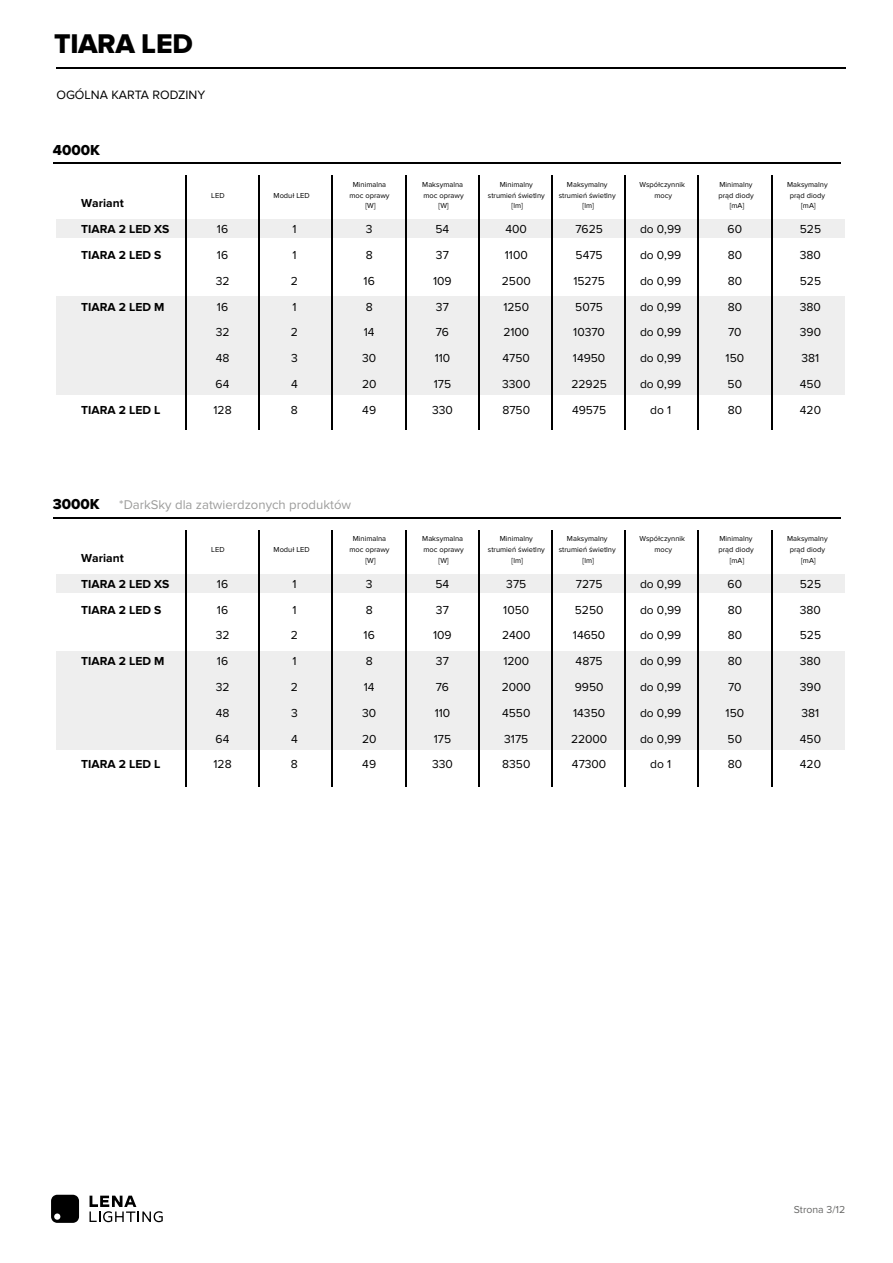
<style>
.page{position:relative;width:893px;height:1263px;background:#fff}
.page>*{position:absolute;margin:0;border:0;box-sizing:border-box;transform-origin:0 0}
.t1{font:28.05px "Proxima Nova Extrabld";letter-spacing:-.015em;color:#000}
.t2{font:15px "Proxima Nova Extrabld";color:#000}
.t3{font:13.05px "Proxima Nova";color:#9d9d9c}
.t4{font:12.6px "Proxima Nova";color:#000}
.t5{font:12px/25.8px "Proxima Nova";color:#000;text-align:center}
.t6{font:700 12px/25.8px "Proxima Nova";color:#000}
.t7{font:10.5px "Proxima Nova";color:#686867}
.t8{font:7.5px/10.8px "Proxima Nova";color:#000;text-align:center}
</style>
<div class="page">
<hr style="left:56px;top:67px;width:789px;height:2px;background:#000">
<div style="left:57px;top:219px;width:788px;height:19px;background:#eee"></div>
<div style="left:57px;top:296px;width:788px;height:99px;background:#eee"></div>
<hr style="left:185px;top:176px;width:1px;height:254px;background:#000">
<hr style="left:258px;top:176px;width:2px;height:254px;background:#000">
<hr style="left:332px;top:176px;width:1px;height:254px;background:#000">
<hr style="left:405px;top:176px;width:1px;height:254px;background:#000">
<hr style="left:478px;top:176px;width:1px;height:254px;background:#000">
<hr style="left:551px;top:176px;width:1px;height:254px;background:#000">
<hr style="left:624px;top:176px;width:1px;height:254px;background:#000">
<hr style="left:697px;top:176px;width:2px;height:254px;background:#000">
<hr style="left:771px;top:176px;width:1px;height:254px;background:#000">
<hr style="left:54px;top:163px;width:787px;height:1px;background:#000">
<div style="left:57px;top:574px;width:788px;height:19px;background:#eee"></div>
<div style="left:57px;top:651px;width:788px;height:98px;background:#eee"></div>
<hr style="left:185px;top:530px;width:1px;height:256px;background:#000">
<hr style="left:258px;top:530px;width:2px;height:256px;background:#000">
<hr style="left:332px;top:530px;width:1px;height:256px;background:#000">
<hr style="left:405px;top:530px;width:1px;height:256px;background:#000">
<hr style="left:478px;top:530px;width:1px;height:256px;background:#000">
<hr style="left:551px;top:530px;width:1px;height:256px;background:#000">
<hr style="left:624px;top:530px;width:1px;height:256px;background:#000">
<hr style="left:697px;top:530px;width:2px;height:256px;background:#000">
<hr style="left:771px;top:530px;width:1px;height:256px;background:#000">
<hr style="left:54px;top:517px;width:787px;height:1px;background:#000">
<svg style="left:51px;top:1195px;width:28px;height:28px"></svg>
<svg style="left:89px;top:1196px;width:74px;height:26px"></svg>
<h1 class="t1" style="left:54px;top:28px;width:140px">TIARA LED</h1>
<p class="t4" style="left:56px;top:88px;width:150px">OGÓLNA KARTA RODZINY</p>
<p class="t2" style="left:53px;top:141px;width:49px">4000K</p>
<p class="t6" style="left:81px;top:191px;width:90px">Wariant<br>TIARA 2 LED XS<br>TIARA 2 LED S</p>
<p class="t6" style="left:81px;top:294px;width:85px">TIARA 2 LED M</p>
<p class="t6" style="left:81px;top:397px;width:81px">TIARA 2 LED L</p>
<p class="t8" style="left:211px;top:190px;width:15px">LED</p>
<p class="t8" style="left:273px;top:190px;width:38px">Moduł LED</p>
<p class="t8" style="left:422px;top:179px;width:43px">Maksymalna moc oprawy [W]</p>
<p class="t8" style="left:488px;top:179px;width:58px">Minimalny strumień świetlny [lm]</p>
<p class="t8" style="left:558px;top:179px;width:58px">Maksymalny strumień świetlny [lm]</p>
<p class="t8" style="left:639px;top:179px;width:47px">Współczynnik mocy</p>
<p class="t8" style="left:718px;top:179px;width:37px">Minimalny prąd diody [mA]</p>
<p class="t8" style="left:787px;top:179px;width:42px">Maksymalny prąd diody [mA]</p>
<p class="t8" style="left:349px;top:179px;width:42px">Minimalna moc oprawy [W]</p>
<p class="t5" style="left:213px;top:216px;width:20px;text-align:left">16<br>16<br>32<br>16<br>32<br>48<br>64<br>128</p>
<p class="t5" style="left:291px;top:216px;width:9px;text-align:left">1<br>1<br>2<br>1<br>2<br>3<br>4<br>8</p>
<p class="t5" style="left:362px;top:216px;width:16px">3<br>8<br>16<br>8<br>14<br>30<br>20<br>49</p>
<p class="t5" style="left:432px;top:216px;width:22px">54<br>37<br>109<br>37<br>76<br>110<br>175<br>330</p>
<p class="t5" style="left:502px;top:216px;width:30px">400<br>1100<br>2500<br>1250<br>2100<br>4750<br>3300<br>8750</p>
<p class="t5" style="left:571px;top:216px;width:37px">7625<br>5475<br>15275<br>5075<br>10370<br>14950<br>22925<br>49575</p>
<p class="t5" style="left:640px;top:216px;width:43px">do 0,99 do 0,99 do 0,99 do 0,99 do 0,99 do 0,99 do 0,99 do 1</p>
<p class="t5" style="left:725px;top:216px;width:20px;text-align:left">60<br>80<br>80<br>80<br>70<br>150<br>50<br>80</p>
<p class="t5" style="left:799px;top:216px;width:23px;text-align:left">525<br>380<br>525<br>380<br>390<br>381<br>450<br>420</p>
<p class="t2" style="left:53px;top:495px;width:48px">3000K</p>
<p class="t3" style="left:119px;top:497px;width:233px">*DarkSky dla zatwierdzonych produktów</p>
<p class="t6" style="left:81px;top:545px;width:90px">Wariant<br>TIARA 2 LED XS<br>TIARA 2 LED S</p>
<p class="t6" style="left:81px;top:648px;width:85px">TIARA 2 LED M</p>
<p class="t6" style="left:81px;top:752px;width:81px">TIARA 2 LED L</p>
<p class="t8" style="left:211px;top:544px;width:15px">LED</p>
<p class="t8" style="left:273px;top:544px;width:38px">Moduł LED</p>
<p class="t8" style="left:422px;top:534px;width:43px">Maksymalna moc oprawy [W]</p>
<p class="t8" style="left:488px;top:534px;width:58px">Minimalny strumień świetlny [lm]</p>
<p class="t8" style="left:558px;top:534px;width:58px">Maksymalny strumień świetlny [lm]</p>
<p class="t8" style="left:639px;top:534px;width:47px">Współczynnik mocy</p>
<p class="t8" style="left:718px;top:534px;width:37px">Minimalny prąd diody [mA]</p>
<p class="t8" style="left:787px;top:534px;width:42px">Maksymalny prąd diody [mA]</p>
<p class="t8" style="left:349px;top:534px;width:42px">Minimalna moc oprawy [W]</p>
<p class="t5" style="left:213px;top:571px;width:20px;text-align:left">16<br>16<br>32<br>16<br>32<br>48<br>64<br>128</p>
<p class="t5" style="left:291px;top:571px;width:9px;text-align:left">1<br>1<br>2<br>1<br>2<br>3<br>4<br>8</p>
<p class="t5" style="left:362px;top:571px;width:16px">3<br>8<br>16<br>8<br>14<br>30<br>20<br>49</p>
<p class="t5" style="left:432px;top:571px;width:22px">54<br>37<br>109<br>37<br>76<br>110<br>175<br>330</p>
<p class="t5" style="left:501px;top:571px;width:31px">375<br>1050<br>2400<br>1200<br>2000<br>4550<br>3175<br>8350</p>
<p class="t5" style="left:571px;top:571px;width:38px">7275<br>5250<br>14650<br>4875<br>9950<br>14350<br>22000<br>47300</p>
<p class="t5" style="left:640px;top:571px;width:43px">do 0,99 do 0,99 do 0,99 do 0,99 do 0,99 do 0,99 do 0,99 do 1</p>
<p class="t5" style="left:725px;top:571px;width:20px;text-align:left">60<br>80<br>80<br>80<br>70<br>150<br>50<br>80</p>
<p class="t5" style="left:799px;top:571px;width:23px;text-align:left">525<br>380<br>525<br>380<br>390<br>381<br>450<br>420</p>
<p class="t7" style="left:794px;top:1203px;width:53px">Strona 3/12</p>
</div>
